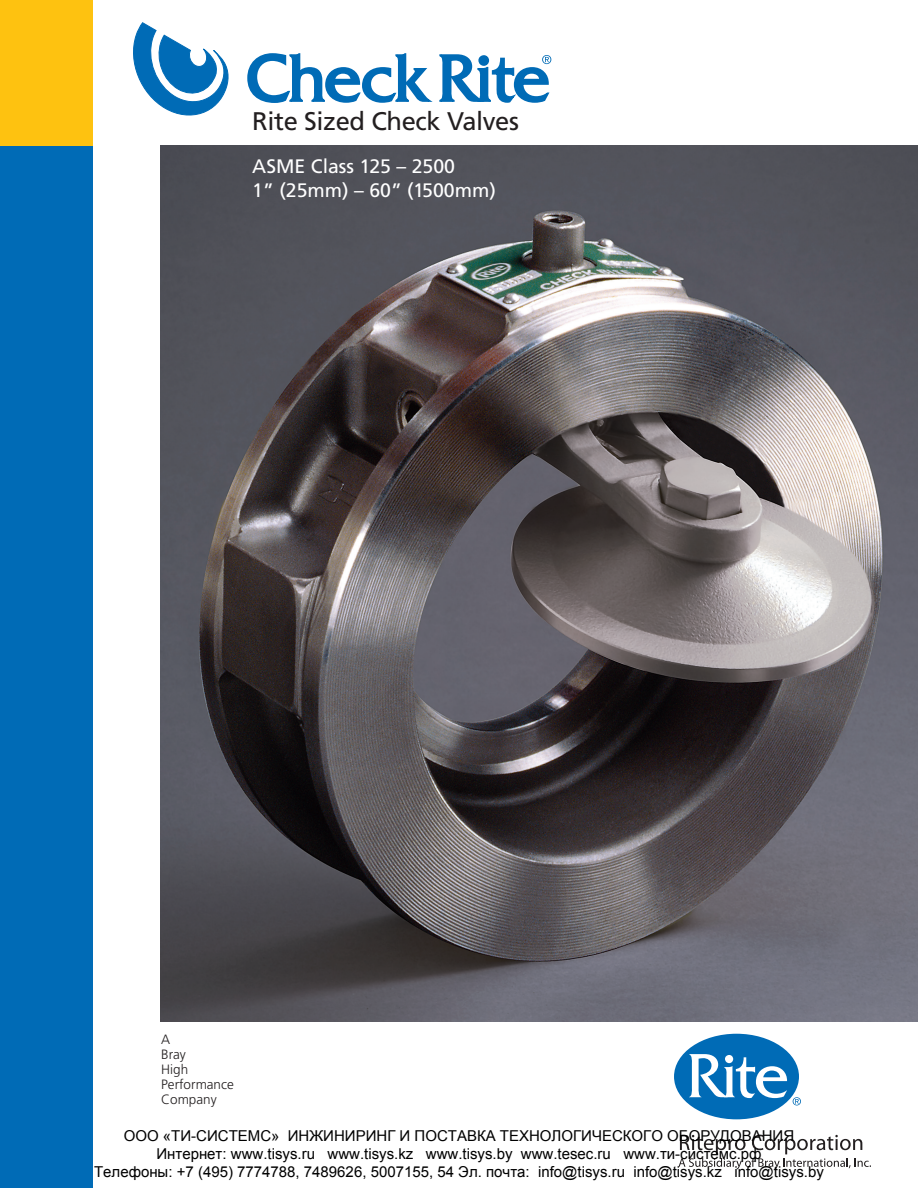
<style>
.page{position:relative;width:918px;height:1188px;background:#fff}
.page>*{position:absolute;margin:0;border:0;box-sizing:border-box;transform-origin:0 0}
.t1{font:25.5px "Frutiger";letter-spacing:-.015em;color:#231f20}
.t2{font:19.5px "Frutiger";color:#fff}
.t3{font:15px/18px "Arial";color:#000;text-align:center}
.t4{font:300 13.5px "Frutiger";color:#231f20}
</style>
<div class="page">
<img style="left:161px;top:145px;width:757px;height:877px">
<div style="left:0;top:145px;width:93px;height:1043px;background:#006bb6"></div>
<div style="left:0;top:0;width:93px;height:145px;background:#fec210"></div>
<svg style="left:133px;top:22px;width:95px;height:93px"></svg>
<svg style="left:247px;top:53px;width:304px;height:50px"></svg>
<svg style="left:793px;top:1097px;width:8px;height:8px"></svg>
<div style="left:674px;top:1034px;width:125px;height:85px;background:#006bb6;border-radius:50%"></div>
<svg style="left:689px;top:1054px;width:98px;height:44px"></svg>
<svg style="left:679px;top:1135px;width:192px;height:34px"></svg>
<p class="t1" style="left:252px;top:106px;width:268px">Rite Sized Check Valves</p>
<p class="t2" style="left:252px;top:155px;width:204px">ASME Class 125 – 2500</p>
<p class="t2" style="left:252px;top:179px;width:245px">1” (25mm) – 60” (1500mm)</p>
<p class="t4" style="left:161px;top:1032px;width:11px">A</p>
<p class="t4" style="left:161px;top:1047px;width:26px">Bray</p>
<p class="t4" style="left:161px;top:1062px;width:29px">High</p>
<p class="t4" style="left:161px;top:1077px;width:74px">Performance</p>
<p class="t4" style="left:161px;top:1092px;width:57px">Company</p>
<p class="t3" style="left:94px;top:1127px;width:731px">ООО «ТИ-СИСТЕМС» ИНЖИНИРИНГ И ПОСТАВКА ТЕХНОЛОГИЧЕСКОГО ОБОРУДОВАНИЯ<br>Интернет: www.tisys.ru www.tisys.kz www.tisys.by www.tesec.ru www.ти-системс.рф<br>Телефоны: +7 (495) 7774788, 7489626, 5007155, 54 Эл. почта: info@tisys.ru info@tisys.kz info@tisys.by</p>
</div>
